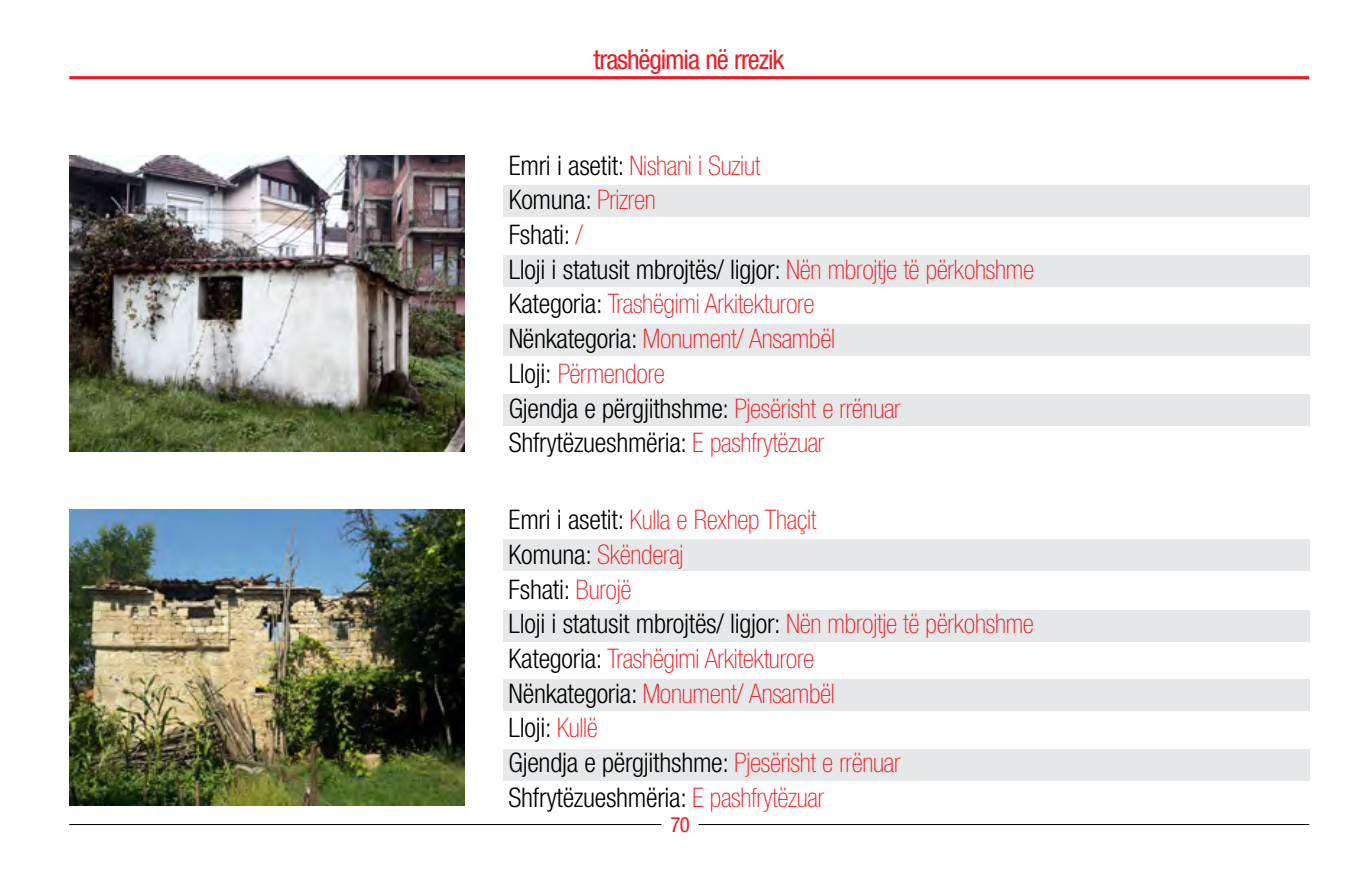
<style>
.page{position:relative;width:1361px;height:893px;background:#fff}
.page>*{position:absolute;margin:0;border:0;box-sizing:border-box;transform-origin:0 0}
.t1{font:100 condensed 27px/34.8px "Helvetica Neue LT Std";letter-spacing:-.01em;color:#ed1c24}
.t2{font:condensed 27px "Helvetica Neue LT Std";letter-spacing:-.04em;color:#ed1c24}
.t3{font:condensed 21px "Helvetica Neue LT Std";color:#ed1c24}
.s1{font-weight:300;color:#000}
</style>
<div class="page">
<div style="left:503px;top:394px;width:806px;height:32px;background:#e6e7e8"></div>
<div style="left:503px;top:324px;width:806px;height:32px;background:#e6e7e8"></div>
<div style="left:503px;top:185px;width:806px;height:31px;background:#e6e7e8"></div>
<div style="left:503px;top:255px;width:806px;height:32px;background:#e6e7e8"></div>
<hr style="left:69px;top:76px;width:1240px;height:3px;background:#ed1c24">
<div style="left:503px;top:749px;width:806px;height:31px;background:#e6e7e8"></div>
<div style="left:503px;top:679px;width:806px;height:31px;background:#e6e7e8"></div>
<div style="left:503px;top:540px;width:806px;height:31px;background:#e6e7e8"></div>
<div style="left:503px;top:610px;width:806px;height:31px;background:#e6e7e8"></div>
<img style="left:69px;top:510px;width:395px;height:296px">
<img style="left:69px;top:155px;width:395px;height:297px">
<hr style="left:69px;top:824px;width:592px;height:1px;background:#000">
<hr style="left:698px;top:824px;width:611px;height:1px;background:#000">
<p class="t2" style="left:593px;top:49px;width:192px">trashëgimia në rrezik</p>
<p class="t1" style="left:509px;top:151px;width:527px"><span class="s1">Emri i asetit:</span> Nishani i Suziut<br><span class="s1">Komuna:</span> Prizren<br><span class="s1">Fshati:</span> /<br><span class="s1">Lloji i statusit mbrojtës/ ligjor:</span> Nën mbrojtje të përkohshme<br><span class="s1">Kategoria:</span> Trashëgimi Arkitekturore<br><span class="s1">Nënkategoria:</span> Monument/ Ansambël<br><span class="s1">Lloji:</span> Përmendore<br><span class="s1">Gjendja e përgjithshme:</span> Pjesërisht e rrënuar<br><span class="s1">Shfrytëzueshmëria:</span> E pashfrytëzuar</p>
<p class="t1" style="left:508px;top:506px;width:527px"><span class="s1">Emri i asetit:</span> Kulla e Rexhep Thaçit<br><span class="s1">Komuna:</span> Skënderaj<br><span class="s1">Fshati:</span> Burojë<br><span class="s1">Lloji i statusit mbrojtës/ ligjor:</span> Nën mbrojtje të përkohshme <span class="s1">Kategoria:</span> Trashëgimi Arkitekturore<br><span class="s1">Nënkategoria:</span> Monument/ Ansambël<br><span class="s1">Lloji:</span> Kullë<br><span class="s1">Gjendja e përgjithshme:</span> Pjesërisht e rrënuar <span class="s1">Shfrytëzueshmëria:</span> E pashfrytëzuar</p>
<p class="t3" style="left:670px;top:817px;width:21px">70</p>
</div>
